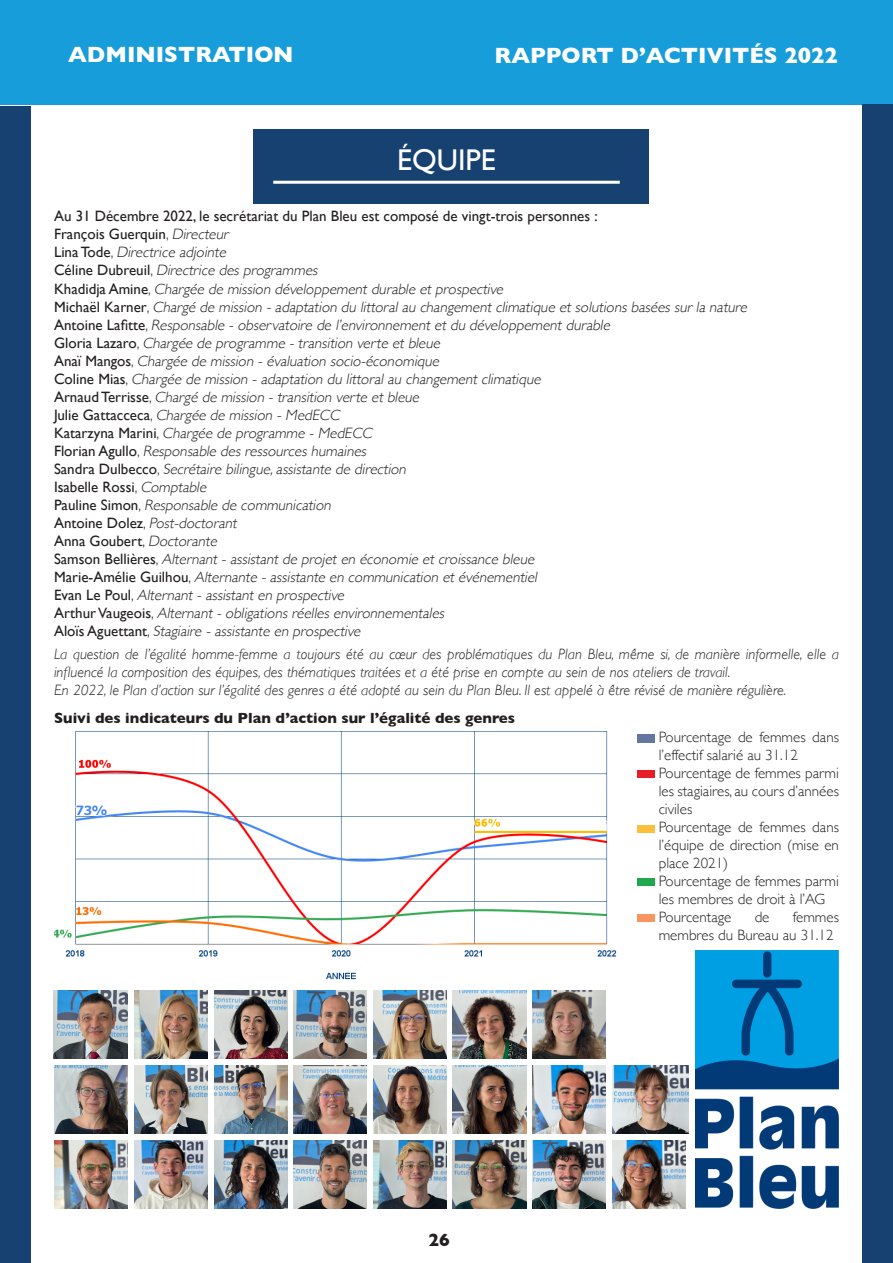
<style>
.page{position:relative;width:893px;height:1263px;background:#fff}
.page>*{position:absolute;margin:0;border:0;box-sizing:border-box;transform-origin:0 0}
.t1{font:30px "Gill Sans";color:#fff}
.t2{font:700 22.5px "Gill Sans";color:#fff}
.t3{font:700 18px "Gill Sans";color:#231f20}
.t4{font:italic 300 15px "Gill Sans";color:#231f20}
.t5{font:italic 300 15px/18px "Gill Sans";color:#231f20}
.t6{font:300 15px/18px "Gill Sans";color:#231f20}
.t7{font:15px "Gill Sans";color:#231f20}
.t8{font:700 15px "Gill Sans";color:#231f20}
.s1{font-weight:300}
.s2{font-weight:300;font-style:italic}
.s3{font-weight:400;font-style:normal}
.s4{font-style:normal}
</style>
<div class="page">
<div style="left:0;top:0;width:893px;height:105px;background:#179dd9"></div>
<img style="left:54px;top:1140px;width:73px;height:69px">
<img style="left:612px;top:1141px;width:73px;height:68px">
<img style="left:54px;top:1065px;width:73px;height:69px">
<img style="left:373px;top:1140px;width:74px;height:69px">
<img style="left:134px;top:1141px;width:74px;height:68px">
<img style="left:453px;top:990px;width:73px;height:69px">
<img style="left:373px;top:990px;width:73px;height:69px">
<img style="left:294px;top:1065px;width:73px;height:69px">
<img style="left:214px;top:1065px;width:73px;height:68px">
<img style="left:453px;top:1140px;width:73px;height:69px">
<img style="left:214px;top:990px;width:73px;height:69px">
<img style="left:214px;top:1140px;width:73px;height:69px">
<img style="left:533px;top:1065px;width:73px;height:69px">
<img style="left:612px;top:1065px;width:76px;height:69px">
<img style="left:54px;top:990px;width:73px;height:68px">
<img style="left:134px;top:1065px;width:74px;height:68px">
<img style="left:294px;top:1140px;width:73px;height:69px">
<img style="left:533px;top:990px;width:73px;height:69px">
<img style="left:373px;top:1065px;width:73px;height:68px">
<img style="left:453px;top:1065px;width:73px;height:69px">
<img style="left:134px;top:990px;width:74px;height:69px">
<img style="left:294px;top:990px;width:73px;height:69px">
<img style="left:533px;top:1140px;width:73px;height:69px">
<div style="left:862px;top:104px;width:31px;height:1159px;background:#164171"></div>
<div style="left:0;top:106px;width:31px;height:1157px;background:#164171"></div>
<div style="left:253px;top:130px;width:395px;height:74px;background:#164171"></div>
<hr style="left:273px;top:181px;width:347px;height:3px;background:#fff">
<img style="left:54px;top:731px;width:563px;height:249px">
<div style="left:637px;top:734px;width:17px;height:8px;background:#6676a3"></div>
<div style="left:637px;top:770px;width:17px;height:8px;background:#e81d28"></div>
<div style="left:637px;top:825px;width:17px;height:8px;background:#fdbf3c"></div>
<div style="left:637px;top:878px;width:17px;height:8px;background:#21a74d"></div>
<div style="left:637px;top:914px;width:17px;height:8px;background:#f7975f"></div>
<img style="left:695px;top:950px;width:144px;height:259px">
<h2 class="t2" style="left:68px;top:37px;width:227px">ADMINISTRATION</h2>
<h2 class="t2" style="left:494px;top:38px;width:345px">RAPPORT D’ACTIVITÉS 2022</h2>
<p class="t1" style="left:397px;top:143px;width:100px">ÉQUIPE</p>
<p class="t7" style="left:54px;top:208px;width:545px">Au 31 Décembre 2022, le secrétariat du Plan Bleu est composé de vingt-trois personnes :</p>
<p class="t7" style="left:54px;top:226px;width:180px">François Guerquin<span class="s1">,</span> <span class="s2">Directeur</span></p>
<p class="t4" style="left:54px;top:241px;width:177px"><span class="s3">L i n a To d e</span> <span class="s4">,</span> Directriceadjointe</p>
<p class="t4" style="left:54px;top:259px;width:269px"><span class="s3">C é l i n e D u b re u i l</span> <span class="s4">,</span> Directricedesprogrammes</p>
<p class="t4" style="left:54px;top:277px;width:455px"><span class="s3">K h a d i d j a A m i n e</span> <span class="s4">,</span> Chargéedemission développementdurableetprospective</p>
<p class="t4" style="left:54px;top:295px;width:698px"><span class="s3">M i c h a ë l K a r n e r</span> <span class="s4">,</span> Chargédemission -adaptation du littoralau changementclimatiqueetsolutionsbaséessurlanature</p>
<p class="t4" style="left:54px;top:313px;width:561px"><span class="s3">A n t o i n e L afi tt e</span> <span class="s4">,</span> Responsable-observatoiredel’environnementetdu développementdurable</p>
<p class="t4" style="left:54px;top:331px;width:391px"><span class="s3">G l o r i a L a z a ro</span> <span class="s4">,</span> Chargéedeprogramme-transition verteetbleue</p>
<p class="t4" style="left:54px;top:349px;width:390px"><span class="s3">A n aï M a n go s</span> <span class="s4">,</span> Chargéedemission -évaluation socio-économique</p>
<p class="t4" style="left:54px;top:367px;width:492px"><span class="s3">C o l i n e M i a s</span> <span class="s4">,</span> Chargéedemission -adaptation du littoralau changementclimatique</p>
<p class="t4" style="left:54px;top:385px;width:371px"><span class="s3">A r n a u d Te r r i s s e</span> <span class="s4">,</span> Chargédemission -transition verteetbleue</p>
<p class="t4" style="left:54px;top:403px;width:291px"><span class="s3">J u l i e G atta c c e c a</span> <span class="s4">,</span> Chargéedemission -MedECC</p>
<p class="t4" style="left:54px;top:421px;width:323px"><span class="s3">Kata rzy n a M a r i n i</span> <span class="s4">,</span> Chargéedeprogramme-MedECC</p>
<p class="t4" style="left:54px;top:439px;width:318px"><span class="s3">F l o r i a n Ag u l l o</span> <span class="s4">,</span> Responsabledesressourceshumaines</p>
<p class="t4" style="left:54px;top:457px;width:357px"><span class="s3">S a n d ra D u l b e c c o</span> <span class="s4">,</span> Secrétairebilingue,assistantededirection</p>
<p class="t7" style="left:54px;top:478px;width:158px">Isabelle Rossi<span class="s1">,</span> <span class="s2">Comptable</span></p>
<p class="t4" style="left:54px;top:493px;width:282px"><span class="s3">Pa u l i n e S i m o n</span> <span class="s4">,</span> Responsabledecommunication</p>
<p class="t4" style="left:54px;top:511px;width:188px"><span class="s3">A n to i n e D o l ez</span> <span class="s4">,</span> Post-doctorant</p>
<p class="t7" style="left:54px;top:532px;width:168px">Anna Goubert<span class="s1">,</span> <span class="s2">Doctorante</span></p>
<p class="t4" style="left:54px;top:547px;width:486px"><span class="s3">S a m s o n B e l l i è re s</span> <span class="s4">,</span> Alternant-assistantdeprojeten économieetcroissancebleue</p>
<p class="t4" style="left:54px;top:565px;width:488px"><span class="s3">M a r i e -A m é l i e G u i l h o u</span> <span class="s4">,</span> Alternante-assistanteen communication etévénementiel</p>
<p class="t4" style="left:54px;top:583px;width:296px"><span class="s3">E v a n L e P o u l</span> <span class="s4">,</span> Alternant-assistanten prospective</p>
<p class="t4" style="left:54px;top:601px;width:396px"><span class="s3">A rt h u r Va u g e o i s</span> <span class="s4">,</span> Alternant-obligationsréellesenvironnementales</p>
<p class="t4" style="left:54px;top:619px;width:312px"><span class="s3">A l oïs Ag u e tt a n t</span> <span class="s4">,</span> Stagiaire-assistanteen prospective</p>
<p class="t5" style="left:54px;top:645px;width:786px">La question de l’égalité homme-femme a toujours été au cœur des problématiques du Plan Bleu, même si, de manière informelle, elle a influencé la composition des équipes, des thématiques traitées et a été prise en compte au sein de nos ateliers de travail.</p>
<p class="t5" style="left:54px;top:681px;width:734px">En 2022, le Plan d’action sur l’égalité des genres a été adopté au sein du Plan Bleu. Il est appelé à être révisé de manière régulière.</p>
<p class="t8" style="left:54px;top:706px;width:463px">Suivi des indicateurs du Plan d’action sur l’égalité des genres</p>
<p class="t6" style="left:659px;top:727px;width:182px">Pourcentage de femmes dans l’effectif salarié au 31.12</p>
<p class="t6" style="left:659px;top:763px;width:182px;text-align:justify">Pourcentage de femmes parmi les stagiaires, au cours d’années civiles</p>
<p class="t6" style="left:659px;top:817px;width:182px;text-align:justify">Pourcentage de femmes dans l’équipe de direction (mise en place 2021)</p>
<p class="t6" style="left:659px;top:871px;width:182px">Pourcentage de femmes parmi les membres de droit à l’AG</p>
<p class="t6" style="left:659px;top:907px;width:74px">Pourcentage</p>
<p class="t6" style="left:755px;top:907px;width:16px">de</p>
<p class="t6" style="left:659px;top:907px;width:182px;text-indent:134px">femmes membres du Bureau au 31.12</p>
<p class="t3" style="left:428px;top:1225px;width:23px">26</p>
</div>
